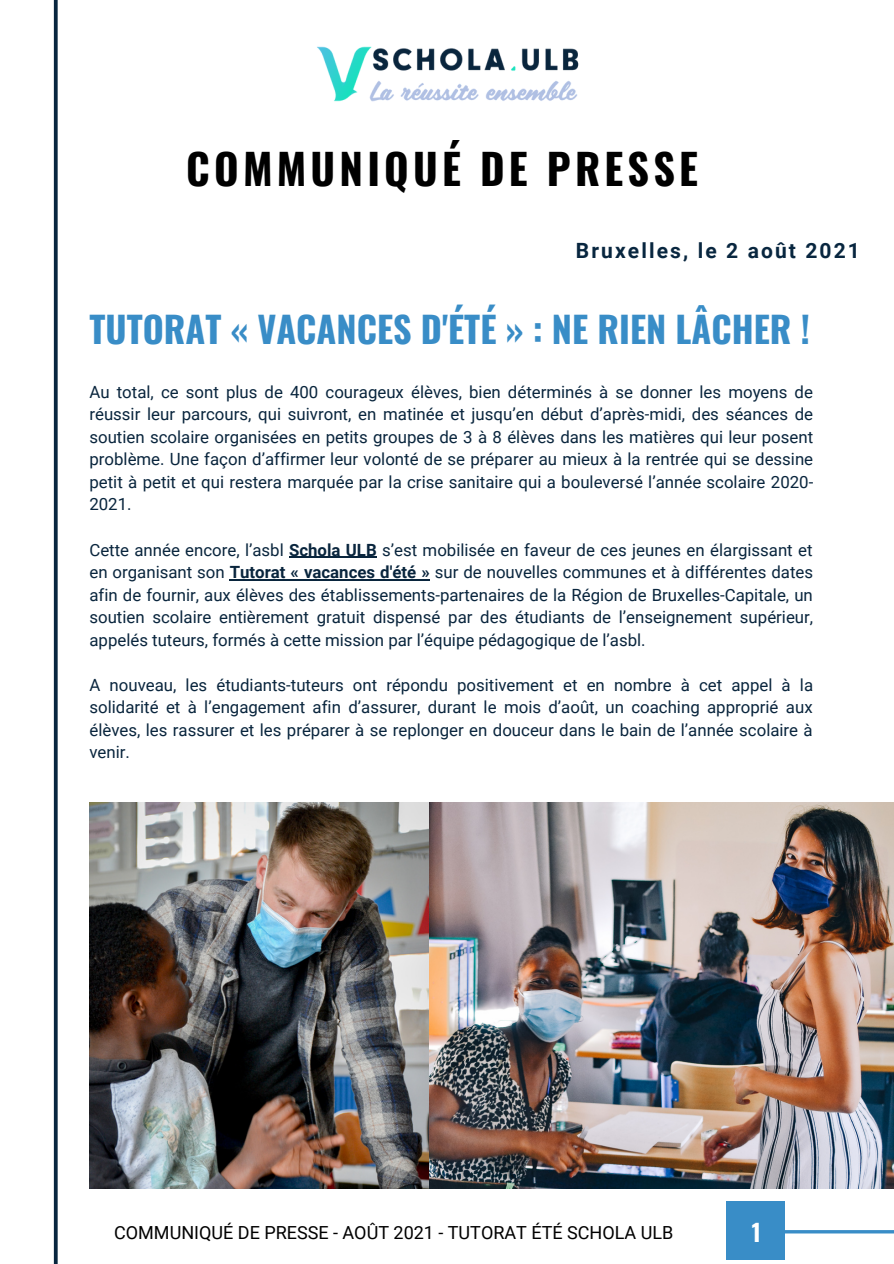
<style>
.page{position:relative;width:894px;height:1264px;background:#fff}
.page>*{position:absolute;margin:0;border:0;box-sizing:border-box;transform-origin:0 0}
.t1{font:700 42px "Oswald";letter-spacing:.1em;color:#000}
.t2{font:700 36px "Oswald";color:#398dc7}
.t3{font:700 23.55px "Oswald";color:#fff}
.t4{font:700 21px "Roboto";letter-spacing:.1em;color:#08263f}
.t5{font:18px "Roboto";color:#000}
.t6{font:16.8px/22.5px "Roboto";color:#09253d;text-align:justify}
.s1{font-weight:700}
</style>
<div class="page">
<svg style="left:53px;top:0;width:5px;height:1263px;background:#435a6d"></svg>
<svg style="left:784px;top:1218px;width:109px;height:26px"></svg>
<div style="left:726px;top:1201px;width:58px;height:58px;background:#398dc7"></div>
<img style="left:317px;top:46px;width:262px;height:56px">
<img style="left:89px;top:802px;width:804px;height:386px">
<hr style="left:289px;top:556px;width:87px;height:2px;background:#09253d">
<hr style="left:230px;top:579px;width:199px;height:1px;background:#09253d">
<p class="t1" style="left:186px;top:136px;width:513px">COMMUNIQUÉ DE PRESSE</p>
<p class="t4" style="left:575px;top:238px;width:285px">Bruxelles, le 2 août 2021</p>
<p class="t2" style="left:89px;top:301px;width:721px">TUTORAT « VACANCES D'ÉTÉ » : NE RIEN LÂCHER !</p>
<p class="t6" style="left:89px;top:381px;width:725px">Au total, ce sont plus de 400 courageux élèves, bien déterminés à se donner les moyens de réussir leur parcours, qui suivront, en matinée et jusqu’en début d’après-midi, des séances de soutien scolaire organisées en petits groupes de 3 à 8 élèves dans les matières qui leur posent problème. Une façon d’affirmer leur volonté de se préparer au mieux à la rentrée qui se dessine petit à petit et qui restera marquée par la crise sanitaire qui a bouleversé l’année scolaire 2020- 2021.</p>
<p class="t6" style="left:89px;top:538px;width:725px">Cette année encore, l’asbl <span class="s1">Schola ULB</span> s’est mobilisée en faveur de ces jeunes en élargissant et en organisant son <span class="s1">Tutorat « vacances d'été »</span> sur de nouvelles communes et à différentes dates afin de fournir, aux élèves des établissements-partenaires de la Région de Bruxelles-Capitale, un soutien scolaire entièrement gratuit dispensé par des étudiants de l’enseignement supérieur, appelés tuteurs, formés à cette mission par l’équipe pédagogique de l’asbl.</p>
<p class="t6" style="left:89px;top:673px;width:725px">A nouveau, les étudiants-tuteurs ont répondu positivement et en nombre à cet appel à la solidarité et à l’engagement afin d’assurer, durant le mois d’août, un coaching approprié aux élèves, les rassurer et les préparer à se replonger en douceur dans le bain de l’année scolaire à venir.</p>
<p class="t5" style="left:114px;top:1221px;width:560px">COMMUNIQUÉ DE PRESSE - AOÛT 2021 - TUTORAT ÉTÉ SCHOLA ULB</p>
<p class="t3" style="left:751px;top:1213px;width:11px">1</p>
</div>
